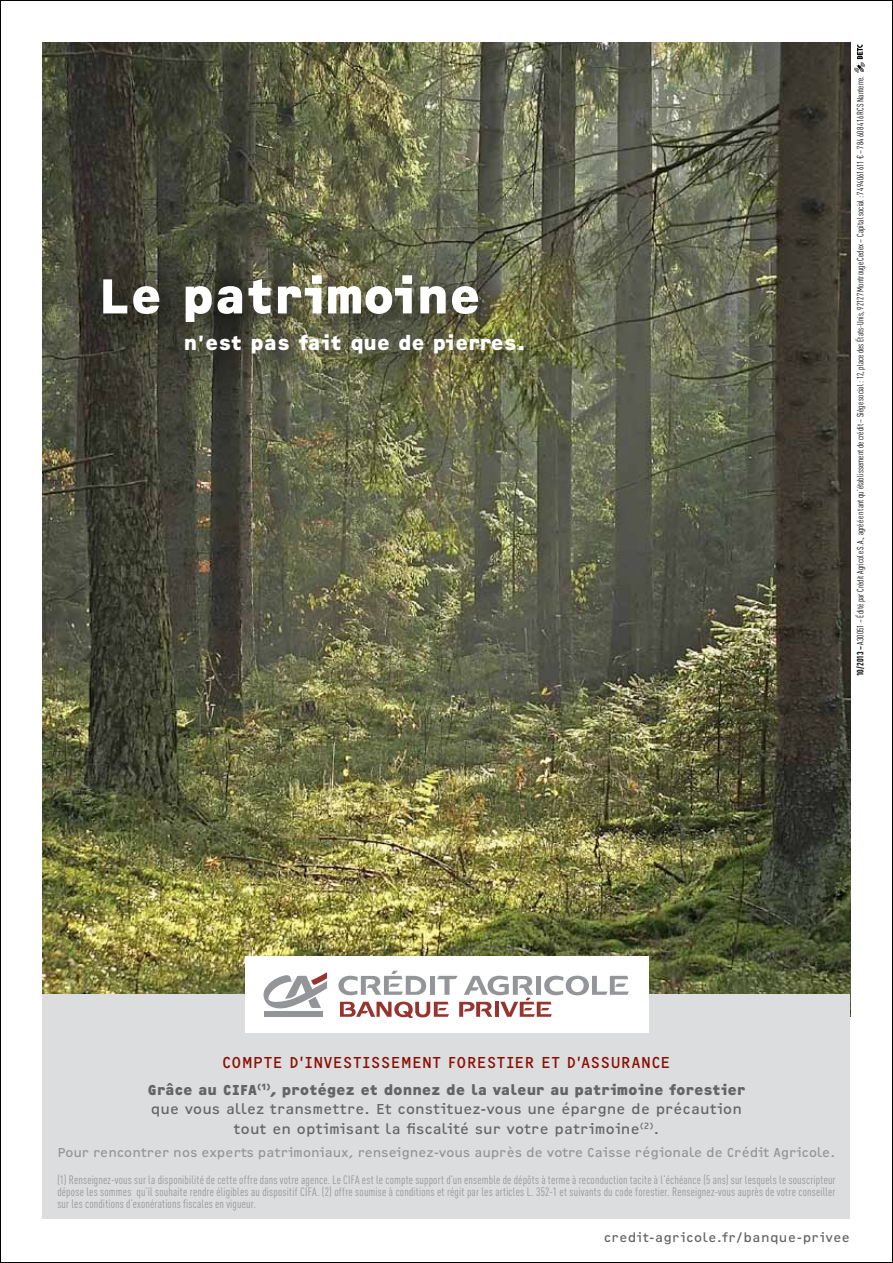
<style>
.page{position:relative;width:893px;height:1263px;background:#fff}
.page>*{position:absolute;margin:0;border:0;box-sizing:border-box;transform-origin:0 0}
.t1{font:700 51px "OCRF";letter-spacing:-.01em;color:#fff}
.t2{font:700 21px "OCRF";letter-spacing:-.01em;color:#fff}
.t3{font:16.5px "OCRF";letter-spacing:-.02em;color:#8b0e04}
.t4{font:15px/19.5px "OCRF";letter-spacing:-.01em;color:#636466;text-align:center}
.t5{font:13.5px "OCRF";letter-spacing:-.02em;color:#939598}
.t6{font:13.5px "OCRF";letter-spacing:.015em;color:#636466}
.t7{font:condensed 12px/12px "DINOT";letter-spacing:.015em;color:#939598;text-align:justify}
.t8{font:condensed 9px "DINOT";letter-spacing:.01em;color:#000}
.s1{font-weight:700}
</style>
<div class="page">
<img style="left:43px;top:43px;width:807px;height:951px">
<svg style="left:854px;top:45px;width:11px;height:28px"></svg>
<div style="left:43px;top:994px;width:807px;height:225px;background:#dcddde"></div>
<div style="left:245px;top:957px;width:403px;height:76px;background:#fff"></div>
<div style="left:264px;top:1011px;width:59px;height:6px;background:#939598"></div>
<svg style="left:263px;top:972px;width:64px;height:37px"></svg>
<svg style="left:338px;top:971px;width:291px;height:47px"></svg>
<div style="left:84px;top:257px;width:473px;height:131px;background:#000;opacity:.75"></div>
<h1 class="t1" style="left:98px;top:263px;width:385px">Le patrimoine</h1>
<h2 class="t2" style="left:184px;top:329px;width:343px">n’est pas fait que de pierres.</h2>
<p class="t8" style="left:855px;top:676px;width:602px;rotate:-90deg"><span class="s1">10/2013 –</span> A30051 – Édité par Crédit Agricole S.A., agréé en tant qu’établissement de crédit – Siège social : 12, place des États-Unis, 92127 Montrouge Cedex – Capital social : 7494061611€ – 784 608 416 RCS Nanterre.</p>
<h3 class="t3" style="left:222px;top:1052px;width:450px">Compte d’Investissement Forestier et D’assurance</h3>
<p class="t4" style="left:147px;top:1079px;width:600px"><span class="s1">Grâce au CIFA</span><sup>(1)</sup><span class="s1">, protégez et donnez de la valeur au patrimoine forestier </span>que vous allez transmettre. Et constituez-vous une épargne de précaution tout en optimisant la fiscalité sur votre patrimoine<sup>(2)</sup>.</p>
<p class="t5" style="left:57px;top:1144px;width:780px">Pour rencontrer nos experts patrimoniaux, renseignez-vous auprès de votre Caisse régionale de Crédit Agricole.</p>
<p class="t7" style="left:57px;top:1174px;width:780px">(1) Renseignez-vous sur la disponibilité de cette offre dans votre agence. Le CIFA est le compte support d’un ensemble de dépôts à terme à reconduction tacite à l’échéance (5 ans) sur lesquels le souscripteur dépose les sommes qu’il souhaite rendre éligibles au dispositif CIFA. (2) offre soumise à conditions et régit par les articles L. 352-1 et suivants du code forestier. Renseignez-vous auprès de votre conseiller sur les conditions d’exonérations fiscales en vigueur.</p>
<p class="t6" style="left:604px;top:1229px;width:248px">credit-agricole.fr/banque-privee</p>
</div>
